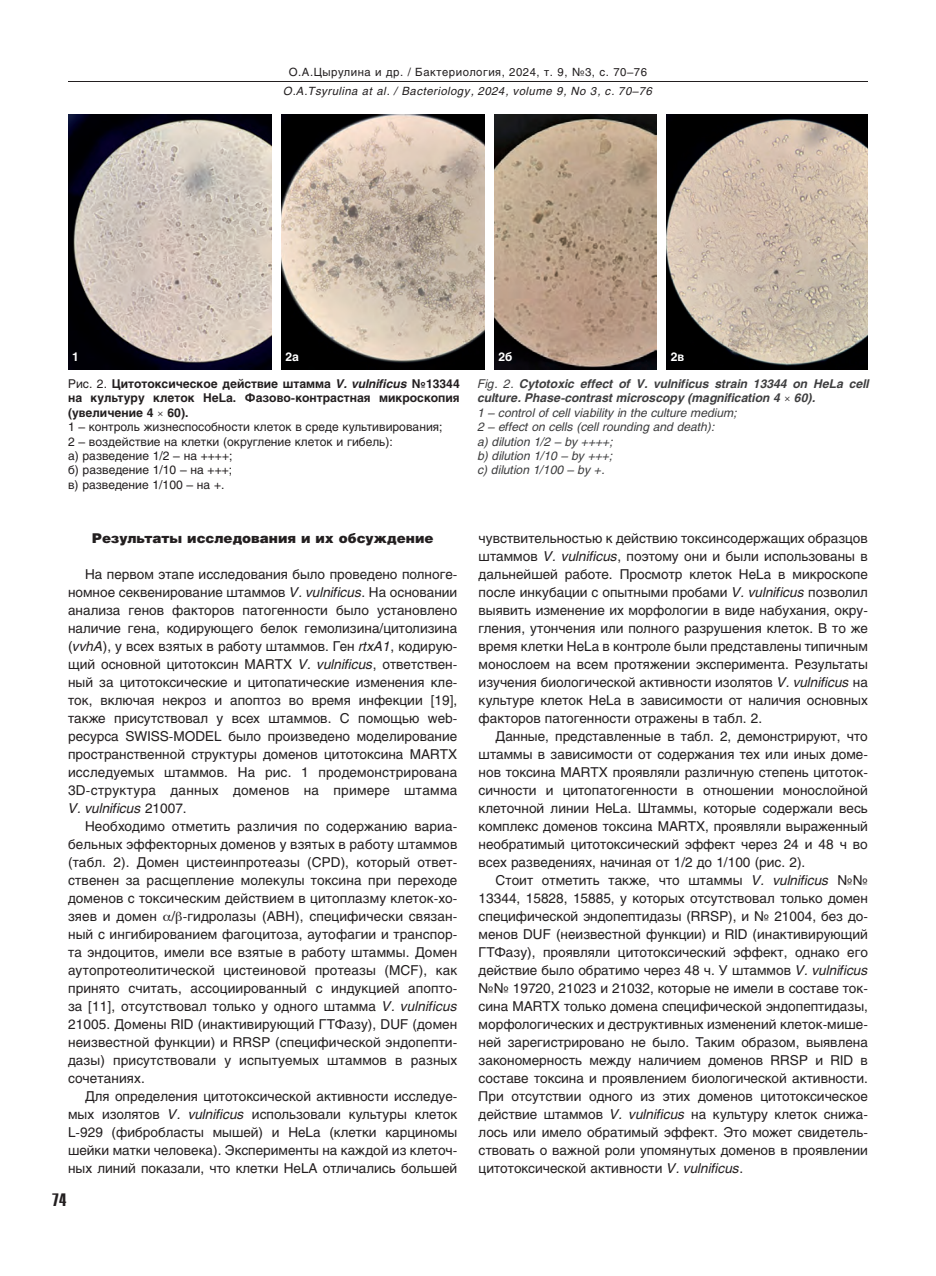
<style>
.page{position:relative;width:936px;height:1276px;background:#fff}
.page>*{position:absolute;margin:0;border:0;box-sizing:border-box;transform-origin:0 0}
.t1{font:700 18px "Compact C";color:#231f20}
.t2{font:13.5px/18px "Helios";color:#231f20;text-align:justify}
.t3{font:900 13.5px "Helios";color:#231f20}
.t4{font:12px/14.4px "Helios";color:#231f20}
.t5{font:italic 12px/14.4px "Helios";color:#3e3e3f}
.t6{font:700 12px/14.4px "Helios";color:#231f20;text-align:justify}
.t7{font:italic 700 12px/14.4px "Helios";color:#3e3e3f}
.t8{font:700 12px "Helios";color:#fff}
.t9{font:italic 11.25px "Helios";letter-spacing:.045em;color:#231f20}
.t10{font:11.25px "Helios";letter-spacing:.045em;color:#231f20}
.s1{font-weight:400}
.s2{font-style:italic}
</style>
<div class="page">
<hr style="left:68px;top:81px;width:799px;height:1px;background:#231f20">
<img style="left:68px;top:115px;width:203px;height:254px">
<img style="left:281px;top:115px;width:203px;height:254px">
<img style="left:494px;top:115px;width:162px;height:254px">
<img style="left:666px;top:115px;width:201px;height:254px">
<p class="t10" style="left:289px;top:68px;width:360px">О.А.Цырулина и др. / Бактериология, 2024, т. 9, №3, с. 70–76</p>
<p class="t9" style="left:283px;top:86px;width:371px">O.A.Tsyrulina at al. / Bacteriology, 2024, volume 9, No 3, с. 70–76</p>
<p class="t8" style="left:72px;top:352px;width:8px">1</p>
<p class="t8" style="left:285px;top:352px;width:15px">2а</p>
<p class="t8" style="left:498px;top:352px;width:15px">2б</p>
<p class="t8" style="left:671px;top:352px;width:15px">2в</p>
<p class="t6" style="left:68px;top:378px;width:393px"><span class="s1">Рис. 2.</span> Цитотоксическое действие штамма <span class="s2">V. vulnificus</span> №13344 на культуру клеток HeLa. Фазово-контрастная микроскопия (увеличение 4 60).</p>
<p class="t4" style="left:68px;top:421px;width:376px">1 – контроль жизнеспособности клеток в среде культивирования; 2 – воздействие на клетки (округление клеток и гибель):<br>а) разведение 1/2 – на ++++;<br>б) разведение 1/10 – на +++;<br>в) разведение 1/100 – на +.</p>
<p class="t7" style="left:477px;top:378px;width:393px"><span class="s1">Fig. 2.</span> Cytotoxic effect of V. vulnificus strain 13344 on HeLa cell culture. Phase-contrast microscopy (magnification 4 60).</p>
<p class="t5" style="left:477px;top:406px;width:261px">1 – control of cell viability in the culture medium; 2 – effect on cells (cell rounding and death):<br>a) dilution 1/2 – by ++++;<br>b) dilution 1/10 – by +++;<br>c) dilution 1/100 – by +.</p>
<p class="t3" style="left:92px;top:534px;width:343px">Результаты исследования и их обсуждение</p>
<p class="t2" style="left:68px;top:567px;width:391px;text-indent:17px">На первом этапе исследования было проведено полноге&shy;номное секвенирование штаммов <span class="s2">V. vulnificus</span>. На основании анализа генов факторов патогенности было установлено наличие гена, кодирующего белок гемолизина/цитолизина (<span class="s2">vvhA</span>), у всех взятых в работу штаммов. Ген <span class="s2">rtxA1</span>, кодирую&shy;щий основной цитотоксин MARTX <span class="s2">V. vulnificus</span>, ответствен&shy;ный за цитотоксические и цитопатические изменения кле&shy;ток, включая некроз и апоптоз во время инфекции [19], также присутствовал у всех штаммов. С помощью web&shy;ресурса SWISS-MODEL было произведено моделирование пространственной структуры доменов цитотоксина MARTX исследуемых штаммов. На рис. 1 продемонстрирована 3D-структура данных доменов на примере штамма <span class="s2">V. vulnificus</span> 21007.</p>
<p class="t2" style="left:68px;top:819px;width:391px;text-indent:17px">Необходимо отметить различия по содержанию вариа&shy;бельных эффекторных доменов у взятых в работу штаммов (табл. 2). Домен цистеинпротеазы (CPD), который ответ&shy;ственен за расщепление молекулы токсина при переходе доменов с токсическим действием в цитоплазму клеток-хо&shy;зяев и домен / -гидролазы (ABH), специфически связан&shy;ный с ингибированием фагоцитоза, аутофагии и транспор&shy;та эндоцитов, имели все взятые в работу штаммы. Домен аутопротеолитической цистеиновой протеазы (MCF), как принято считать, ассоциированный с индукцией апопто&shy;за [11], отсутствовал только у одного штамма <span class="s2">V. vulnificus </span>21005. Домены RID (инактивирующий ГТФазу), DUF (домен неизвестной функции) и RRSP (специфической эндопепти&shy;дазы) присутствовали у испытуемых штаммов в разных сочетаниях.</p>
<p class="t2" style="left:68px;top:1089px;width:391px;text-indent:17px">Для определения цитотоксической активности исследуе&shy;мых изолятов <span class="s2">V. vulnificus</span> использовали культуры клеток L-929 (фибробласты мышей) и HeLa (клетки карциномы шейки матки человека). Эксперименты на каждой из клеточ&shy;ных линий показали, что клетки HeLA отличались большей</p>
<h1 class="t1" style="left:52px;top:1194px;width:16px">74</h1>
<p class="t2" style="left:478px;top:531px;width:391px">чувствительностью к действию токсинсодержащих образцов штаммов <span class="s2">V. vulnificus</span>, поэтому они и были использованы в дальнейшей работе. Просмотр клеток HeLa в микроскопе после инкубации с опытными пробами <span class="s2">V. vulnificus</span> позволил выявить изменение их морфологии в виде набухания, окру&shy;гления, утончения или полного разрушения клеток. В то же время клетки HeLa в контроле были представлены типичным монослоем на всем протяжении эксперимента. Результаты изучения биологической активности изолятов <span class="s2">V. vulnificus</span> на культуре клеток HeLa в зависимости от наличия основных факторов патогенности отражены в табл. 2.</p>
<p class="t2" style="left:478px;top:729px;width:391px;text-indent:17px">Данные, представленные в табл. 2, демонстрируют, что штаммы в зависимости от содержания тех или иных доме&shy;нов токсина MARTX проявляли различную степень цитоток&shy;сичности и цитопатогенности в отношении монослойной клеточной линии HeLa. Штаммы, которые содержали весь комплекс доменов токсина MARTX, проявляли выраженный необратимый цитотоксический эффект через 24 и 48 ч во всех разведениях, начиная от 1/2 до 1/100 (рис. 2).</p>
<p class="t2" style="left:478px;top:873px;width:391px;text-indent:17px">Стоит отметить также, что штаммы <span class="s2">V. vulnificus</span> №№ 13344, 15828, 15885, у которых отсутствовал только домен специфической эндопептидазы (RRSP), и № 21004, без до&shy;менов DUF (неизвестной функции) и RID (инактивирующий ГТФазу), проявляли цитотоксический эффект, однако его действие было обратимо через 48 ч. У штаммов <span class="s2">V. vulnificus </span>№№ 19720, 21023 и 21032, которые не имели в составе ток&shy;сина MARTX только домена специфической эндопептидазы, морфологических и деструктивных изменений клеток-мише&shy;ней зарегистрировано не было. Таким образом, выявлена закономерность между наличием доменов RRSP и RID в составе токсина и проявлением биологической активности.<br>При отсутствии одного из этих доменов цитотоксическое действие штаммов <span class="s2">V. vulnificus</span> на культуру клеток снижа&shy;лось или имело обратимый эффект. Это может свидетель&shy;ствовать о важной роли упомянутых доменов в проявлении цитотоксической активности <span class="s2">V. vulnificus</span>.</p>
</div>
